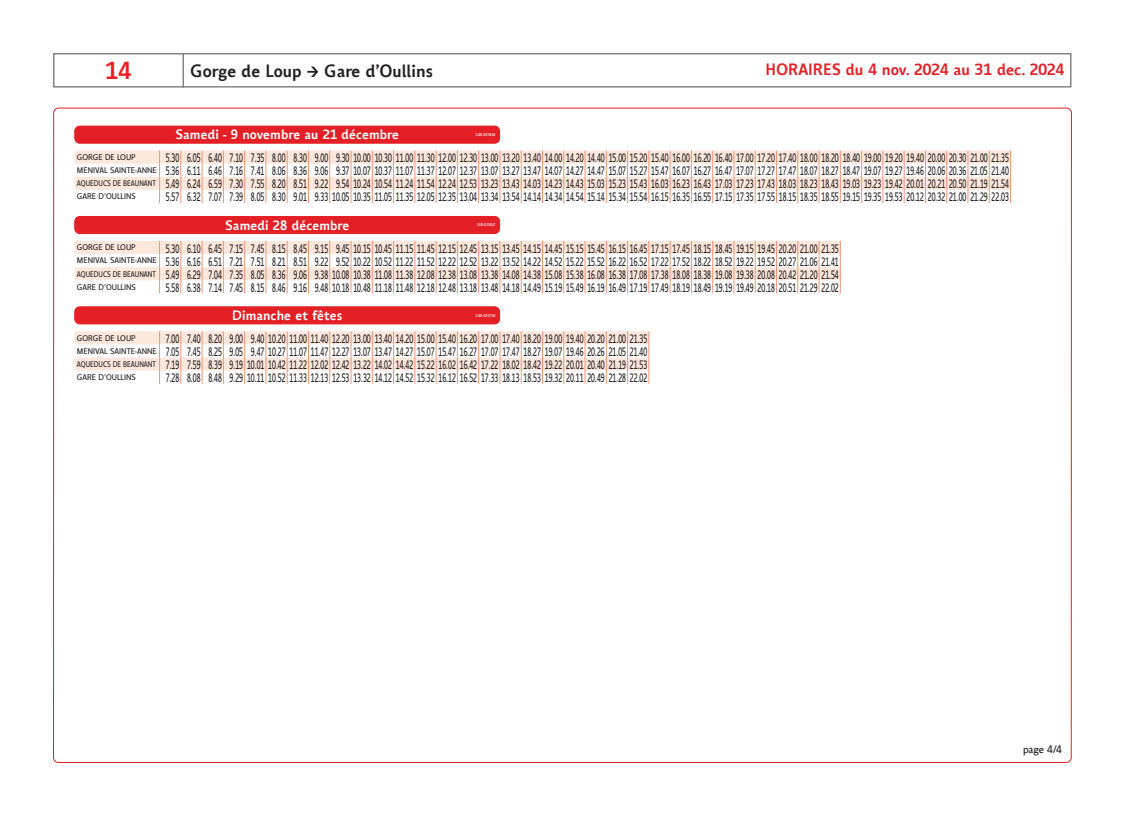
<style>
.page{position:relative;width:1124px;height:815px;background:#fff}
.page>*{position:absolute;margin:0;border:0;box-sizing:border-box;transform-origin:0 0}
.t1{font:700 22.5px "Confluence";color:#ee1d23}
.t2{font:700 16.25px "Confluence";color:#231f20}
.t3{font:700 15px "Confluence";color:#e41f25}
.periode_coquelicot{font:700 12.5px "Confluence";letter-spacing:.01em;color:#fff}
.horaire{font:11.25px "TCL";color:#231f20;scale:.6 1}
.t4{font:10px "Confluence";color:#231f20}
.arret{font:7.5px "TCL";color:#231f20}
.arret-2{font:7.5px "TCL";color:#231f20;scale:.85 1}
.code{font:3.75px "TCL";color:#fff}
</style>
<div class="page">
<div style="left:182px;top:53px;width:889px;height:34px;background:#fff;border:1px solid #6c6d70"></div>
<div style="left:53px;top:53px;width:131px;height:34px;border:1px solid #6c6d70"></div>
<svg style="left:74px;top:151px;width:937px;height:52px"></svg>
<div style="left:75px;top:126px;width:424px;height:17px;background:#e41f25;border-radius:5px"></div>
<div style="left:74px;top:126px;width:426px;height:18px;border:1px solid #e41f25;border-radius:5px"></div>
<svg style="left:53px;top:241px;width:788px;height:64px"></svg>
<div style="left:75px;top:216px;width:424px;height:18px;background:#e41f25;border-radius:5px"></div>
<div style="left:74px;top:216px;width:426px;height:18px;border:1px solid #e41f25;border-radius:5px"></div>
<svg style="left:74px;top:331px;width:575px;height:53px"></svg>
<div style="left:75px;top:307px;width:424px;height:17px;background:#e41f25;border-radius:5px"></div>
<div style="left:74px;top:306px;width:426px;height:18px;border:1px solid #e41f25;border-radius:5px"></div>
<h1 class="t1" style="left:106px;top:56px;width:27px">14</h1>
<h2 class="t2" style="left:190px;top:60px;width:244px">Gorge de Loup → Gare d’Oullins</h2>
<h3 class="t3" style="left:765px;top:60px;width:300px">HORAIRES du 4 nov. 2024 au 31 dec. 2024</h3>
<p class="periode_coquelicot" style="left:175px;top:127px;width:225px">Samedi - 9 novembre au 21 décembre</p>
<p class="code" style="left:475px;top:132px;width:21px">14B-0336M</p>
<p class="arret" style="left:77px;top:152px;width:60px">GORGE DE LOUP</p>
<p class="horaire" style="left:166px;top:151px;width:24px">5.30</p>
<p class="horaire" style="left:187px;top:151px;width:24px">6.05</p>
<p class="horaire" style="left:208px;top:151px;width:24px">6.40</p>
<p class="horaire" style="left:230px;top:151px;width:24px">7.10</p>
<p class="horaire" style="left:251px;top:151px;width:24px">7.35</p>
<p class="horaire" style="left:272px;top:151px;width:24px">8.00</p>
<p class="horaire" style="left:293px;top:151px;width:24px">8.30</p>
<p class="horaire" style="left:315px;top:151px;width:24px">9.00</p>
<p class="horaire" style="left:336px;top:151px;width:1122px">9.30 10.00 10.30 11.00 11.30 12.00 12.30 13.00 13.20 13.40 14.00 14.20 14.40 15.00 15.20 15.40 16.00 16.20 16.40 17.00 17.20 17.40 18.00 18.20 18.40 19.00 19.20 19.40 20.00 20.30 21.00 21.35</p>
<p class="arret" style="left:77px;top:165px;width:81px">MENIVAL SAINTE-ANNE</p>
<p class="horaire" style="left:166px;top:164px;width:24px">5.36</p>
<p class="horaire" style="left:187px;top:164px;width:24px">6.11</p>
<p class="horaire" style="left:208px;top:164px;width:24px">6.46</p>
<p class="horaire" style="left:230px;top:164px;width:24px">7.16</p>
<p class="horaire" style="left:251px;top:164px;width:24px">7.41</p>
<p class="horaire" style="left:272px;top:164px;width:24px">8.06</p>
<p class="horaire" style="left:293px;top:164px;width:24px">8.36</p>
<p class="horaire" style="left:315px;top:164px;width:24px">9.06</p>
<p class="horaire" style="left:336px;top:164px;width:1122px">9.37 10.07 10.37 11.07 11.37 12.07 12.37 13.07 13.27 13.47 14.07 14.27 14.47 15.07 15.27 15.47 16.07 16.27 16.47 17.07 17.27 17.47 18.07 18.27 18.47 19.07 19.27 19.46 20.06 20.36 21.05 21.40</p>
<p class="arret-2" style="left:77px;top:179px;width:94px">AQUEDUCS DE BEAUNANT</p>
<p class="horaire" style="left:166px;top:177px;width:24px">5.49</p>
<p class="horaire" style="left:187px;top:177px;width:24px">6.24</p>
<p class="horaire" style="left:208px;top:177px;width:24px">6.59</p>
<p class="horaire" style="left:230px;top:177px;width:24px">7.30</p>
<p class="horaire" style="left:251px;top:177px;width:24px">7.55</p>
<p class="horaire" style="left:272px;top:177px;width:24px">8.20</p>
<p class="horaire" style="left:293px;top:177px;width:24px">8.51</p>
<p class="horaire" style="left:315px;top:177px;width:24px">9.22</p>
<p class="horaire" style="left:336px;top:177px;width:1122px">9.54 10.24 10.54 11.24 11.54 12.24 12.53 13.23 13.43 14.03 14.23 14.43 15.03 15.23 15.43 16.03 16.23 16.43 17.03 17.23 17.43 18.03 18.23 18.43 19.03 19.23 19.42 20.01 20.21 20.50 21.19 21.54</p>
<p class="arret" style="left:77px;top:192px;width:61px">GARE D'OULLINS</p>
<p class="horaire" style="left:166px;top:190px;width:24px">5.57</p>
<p class="horaire" style="left:187px;top:190px;width:24px">6.32</p>
<p class="horaire" style="left:208px;top:190px;width:24px">7.07</p>
<p class="horaire" style="left:230px;top:190px;width:24px">7.39</p>
<p class="horaire" style="left:251px;top:190px;width:24px">8.05</p>
<p class="horaire" style="left:272px;top:190px;width:24px">8.30</p>
<p class="horaire" style="left:293px;top:190px;width:24px">9.01</p>
<p class="horaire" style="left:315px;top:190px;width:1158px">9.33 10.05 10.35 11.05 11.35 12.05 12.35 13.04 13.34 13.54 14.14 14.34 14.54 15.14 15.34 15.54 16.15 16.35 16.55 17.15 17.35 17.55 18.15 18.35 18.55 19.15 19.35 19.53 20.12 20.32 21.00 21.29 22.03</p>
<p class="periode_coquelicot" style="left:225px;top:217px;width:126px">Samedi 28 décembre</p>
<p class="code" style="left:476px;top:222px;width:20px">14B-0336Z</p>
<p class="arret" style="left:77px;top:243px;width:60px">GORGE DE LOUP</p>
<p class="horaire" style="left:166px;top:241px;width:24px">5.30</p>
<p class="horaire" style="left:187px;top:241px;width:24px">6.10</p>
<p class="horaire" style="left:208px;top:241px;width:24px">6.45</p>
<p class="horaire" style="left:230px;top:241px;width:24px">7.15</p>
<p class="horaire" style="left:251px;top:241px;width:24px">7.45</p>
<p class="horaire" style="left:272px;top:241px;width:24px">8.15</p>
<p class="horaire" style="left:293px;top:241px;width:24px">8.45</p>
<p class="horaire" style="left:315px;top:241px;width:24px">9.15</p>
<p class="horaire" style="left:336px;top:241px;width:839px">9.45 10.15 10.45 11.15 11.45 12.15 12.45 13.15 13.45 14.15 14.45 15.15 15.45 16.15 16.45 17.15 17.45 18.15 18.45 19.15 19.45 20.20 21.00 21.35</p>
<p class="arret" style="left:77px;top:256px;width:81px">MENIVAL SAINTE-ANNE</p>
<p class="horaire" style="left:166px;top:254px;width:24px">5.36</p>
<p class="horaire" style="left:187px;top:254px;width:24px">6.16</p>
<p class="horaire" style="left:208px;top:254px;width:24px">6.51</p>
<p class="horaire" style="left:230px;top:254px;width:24px">7.21</p>
<p class="horaire" style="left:251px;top:254px;width:24px">7.51</p>
<p class="horaire" style="left:272px;top:254px;width:24px">8.21</p>
<p class="horaire" style="left:293px;top:254px;width:24px">8.51</p>
<p class="horaire" style="left:315px;top:254px;width:24px">9.22</p>
<p class="horaire" style="left:336px;top:254px;width:839px">9.52 10.22 10.52 11.22 11.52 12.22 12.52 13.22 13.52 14.22 14.52 15.22 15.52 16.22 16.52 17.22 17.52 18.22 18.52 19.22 19.52 20.27 21.06 21.41</p>
<p class="arret-2" style="left:77px;top:269px;width:94px">AQUEDUCS DE BEAUNANT</p>
<p class="horaire" style="left:166px;top:267px;width:24px">5.49</p>
<p class="horaire" style="left:187px;top:267px;width:24px">6.29</p>
<p class="horaire" style="left:208px;top:267px;width:24px">7.04</p>
<p class="horaire" style="left:230px;top:267px;width:24px">7.35</p>
<p class="horaire" style="left:251px;top:267px;width:24px">8.05</p>
<p class="horaire" style="left:272px;top:267px;width:24px">8.36</p>
<p class="horaire" style="left:293px;top:267px;width:24px">9.06</p>
<p class="horaire" style="left:315px;top:267px;width:874px">9.38 10.08 10.38 11.08 11.38 12.08 12.38 13.08 13.38 14.08 14.38 15.08 15.38 16.08 16.38 17.08 17.38 18.08 18.38 19.08 19.38 20.08 20.42 21.20 21.54</p>
<p class="arret" style="left:77px;top:282px;width:61px">GARE D'OULLINS</p>
<p class="horaire" style="left:166px;top:280px;width:24px">5.58</p>
<p class="horaire" style="left:187px;top:280px;width:24px">6.38</p>
<p class="horaire" style="left:208px;top:280px;width:24px">7.14</p>
<p class="horaire" style="left:230px;top:280px;width:24px">7.45</p>
<p class="horaire" style="left:251px;top:280px;width:24px">8.15</p>
<p class="horaire" style="left:272px;top:280px;width:24px">8.46</p>
<p class="horaire" style="left:293px;top:280px;width:24px">9.16</p>
<p class="horaire" style="left:315px;top:280px;width:874px">9.48 10.18 10.48 11.18 11.48 12.18 12.48 13.18 13.48 14.18 14.49 15.19 15.49 16.19 16.49 17.19 17.49 18.19 18.49 19.19 19.49 20.18 20.51 21.29 22.02</p>
<p class="periode_coquelicot" style="left:232px;top:307px;width:112px">Dimanche et fêtes</p>
<p class="code" style="left:475px;top:313px;width:21px">14B-0337M</p>
<p class="arret" style="left:77px;top:333px;width:60px">GORGE DE LOUP</p>
<p class="horaire" style="left:166px;top:331px;width:24px">7.00</p>
<p class="horaire" style="left:187px;top:331px;width:24px">7.40</p>
<p class="horaire" style="left:208px;top:331px;width:24px">8.20</p>
<p class="horaire" style="left:230px;top:331px;width:24px">9.00</p>
<p class="horaire" style="left:251px;top:331px;width:662px">9.40 10.20 11.00 11.40 12.20 13.00 13.40 14.20 15.00 15.40 16.20 17.00 17.40 18.20 19.00 19.40 20.20 21.00 21.35</p>
<p class="arret" style="left:77px;top:346px;width:81px">MENIVAL SAINTE-ANNE</p>
<p class="horaire" style="left:166px;top:344px;width:24px">7.05</p>
<p class="horaire" style="left:187px;top:344px;width:24px">7.45</p>
<p class="horaire" style="left:208px;top:344px;width:24px">8.25</p>
<p class="horaire" style="left:230px;top:344px;width:24px">9.05</p>
<p class="horaire" style="left:251px;top:344px;width:662px">9.47 10.27 11.07 11.47 12.27 13.07 13.47 14.27 15.07 15.47 16.27 17.07 17.47 18.27 19.07 19.46 20.26 21.05 21.40</p>
<p class="arret-2" style="left:77px;top:359px;width:94px">AQUEDUCS DE BEAUNANT</p>
<p class="horaire" style="left:166px;top:358px;width:24px">7.19</p>
<p class="horaire" style="left:187px;top:358px;width:24px">7.59</p>
<p class="horaire" style="left:208px;top:358px;width:24px">8.39</p>
<p class="horaire" style="left:230px;top:358px;width:697px">9.19 10.01 10.42 11.22 12.02 12.42 13.22 14.02 14.42 15.22 16.02 16.42 17.22 18.02 18.42 19.22 20.01 20.40 21.19 21.53</p>
<p class="arret" style="left:77px;top:372px;width:61px">GARE D'OULLINS</p>
<p class="horaire" style="left:166px;top:371px;width:24px">7.28</p>
<p class="horaire" style="left:187px;top:371px;width:24px">8.08</p>
<p class="horaire" style="left:208px;top:371px;width:24px">8.48</p>
<p class="horaire" style="left:230px;top:371px;width:697px">9.29 10.11 10.52 11.33 12.13 12.53 13.32 14.12 14.52 15.32 16.12 16.52 17.33 18.13 18.53 19.32 20.11 20.49 21.28 22.02</p>
<p class="t4" style="left:1022px;top:743px;width:40px">page 4/4</p>
</div>
